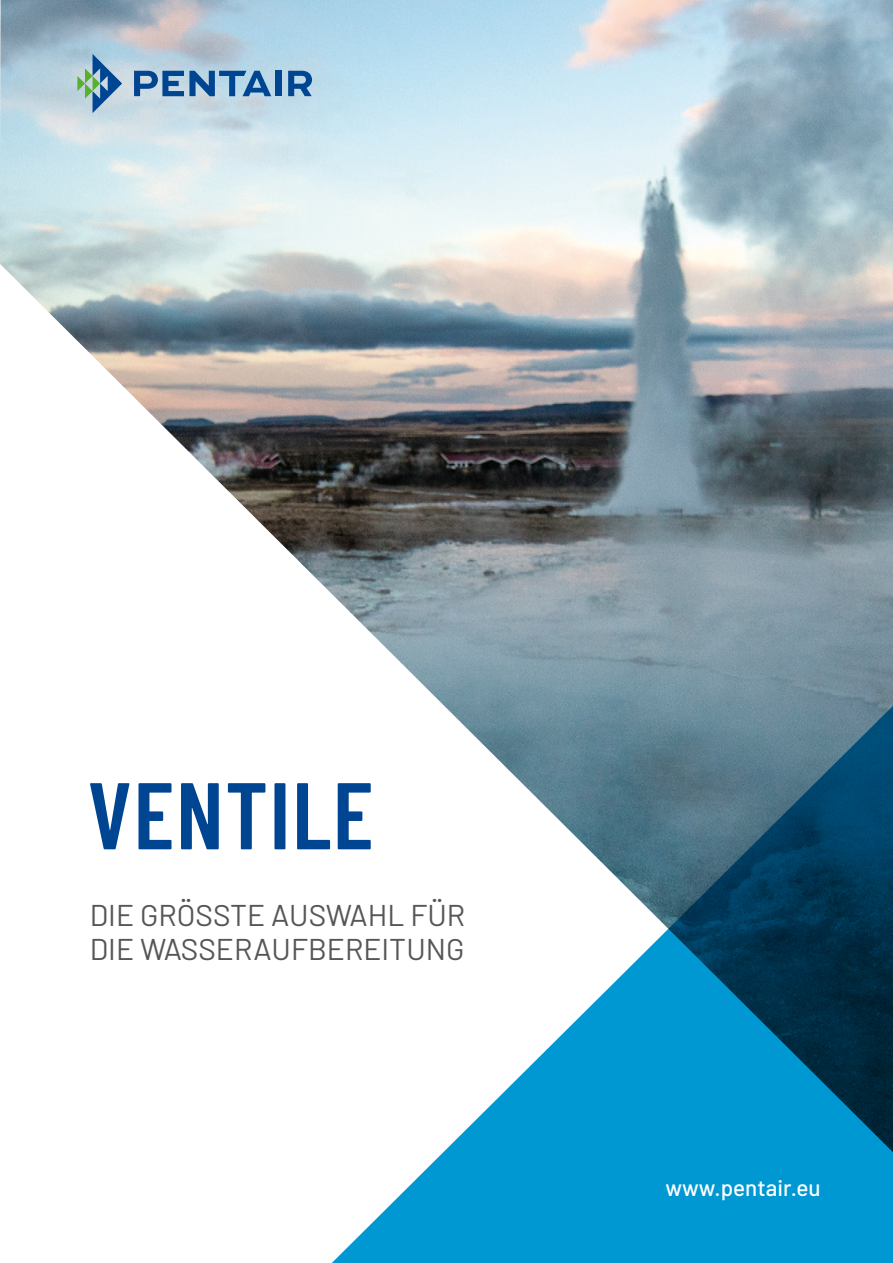
<style>
.page{position:relative;width:893px;height:1263px;background:#fff}
.page>*{position:absolute;margin:0;border:0;box-sizing:border-box;transform-origin:0 0}
.t1{font:600 94.5px "Barlow Condensed";letter-spacing:.015em;color:#004591}
.t2{font:30px/34.5px "Barlow";color:#565656}
.t3{font:500 22.5px "Barlow";color:#fff}
</style>
<div class="page">
<img style="left:0;top:0;width:893px;height:693px">
<svg style="left:332px;top:693px;width:561px;height:570px"></svg>
<svg style="left:77px;top:54px;width:45px;height:59px;background:#88aebc"></svg>
<svg style="left:134px;top:71px;width:137px;height:25px;background:#5f8eba"></svg>
<div style="left:275px;top:71px;width:6px;height:25px;background:#004591"></div>
<svg style="left:288px;top:71px;width:24px;height:25px"></svg>
<h1 class="t1" style="left:87px;top:748px;width:288px">VENTILE</h1>
<p class="t2" style="left:90px;top:895px;width:377px">DIE GRÖSSTE AUSWAHL FÜR<br>DIE WASSERAUFBEREITUNG</p>
<p class="t3" style="left:665px;top:1172px;width:157px">www.pentair.eu</p>
</div>
